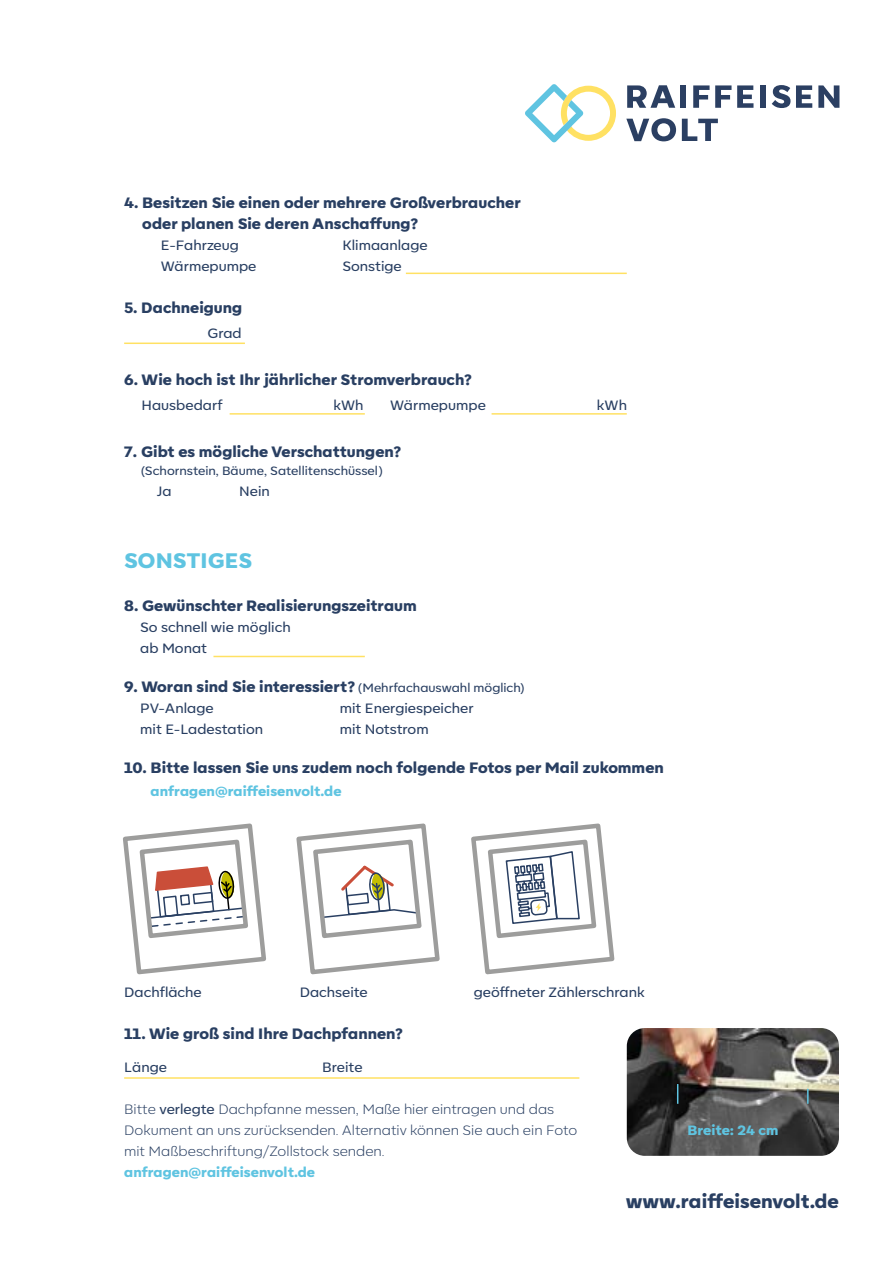
<style>
.page{position:relative;width:893px;height:1263px;background:#fff}
.page>*{position:absolute;margin:0;border:0;box-sizing:border-box;transform-origin:0 0}
.t1{font:800 21px "Corsa Grotesk";color:#5fc4e1}
.t2{font:800 18.75px "Corsa Grotesk";color:#293f62}
.t3{font:800 15px/21px "Corsa Grotesk";color:#293f62}
.t4{font:500 13.5px/21px "Corsa Grotesk";color:#293f62}
.t5{font:300 13.5px/21px "Corsa Grotesk";color:#293f62}
.t6{font:800 13.5px "Corsa Grotesk";color:#5fc4e1}
.t7{font:500 12px "Corsa Grotesk";color:#293f62}
.s1{font-weight:500;font-size:12px}
.s2{font-weight:500}
</style>
<div class="page">
<svg style="left:627px;top:85px;width:48px;height:23px"></svg>
<div style="left:680px;top:85px;width:6px;height:23px;background:#2b3f62"></div>
<svg style="left:693px;top:85px;width:38px;height:23px"></svg>
<svg style="left:737px;top:85px;width:16px;height:23px"></svg>
<div style="left:760px;top:85px;width:6px;height:23px;background:#2b3f62"></div>
<svg style="left:772px;top:85px;width:18px;height:23px"></svg>
<svg style="left:796px;top:85px;width:16px;height:23px"></svg>
<svg style="left:818px;top:85px;width:21px;height:23px"></svg>
<svg style="left:626px;top:118px;width:50px;height:23px"></svg>
<svg style="left:682px;top:119px;width:36px;height:22px"></svg>
<svg style="left:525px;top:84px;width:91px;height:58px"></svg>
<hr style="left:492px;top:413px;width:135px;height:2px;background:#ffe163">
<hr style="left:406px;top:273px;width:221px;height:1px;background:#ffe163">
<hr style="left:230px;top:413px;width:135px;height:2px;background:#ffe163">
<hr style="left:124px;top:342px;width:121px;height:2px;background:#ffe163">
<svg style="left:471px;top:823px;width:144px;height:152px"></svg>
<hr style="left:124px;top:1077px;width:455px;height:2px;background:#ffe163">
<img style="left:627px;top:1028px;width:212px;height:128px">
<svg style="left:677px;top:1084px;width:1px;height:20px"></svg>
<svg style="left:807px;top:1089px;width:2px;height:15px"></svg>
<hr style="left:213px;top:656px;width:152px;height:1px;background:#ffe163">
<svg style="left:296px;top:823px;width:144px;height:152px"></svg>
<svg style="left:123px;top:823px;width:143px;height:152px"></svg>
<p class="t3" style="left:142px;top:191px;width:380px;text-indent:-18px">4. Besitzen Sie einen oder mehrere Großverbraucher oder planen Sie deren Anschaffung?</p>
<p class="t4" style="left:161px;top:234px;width:80px">E-Fahrzeug</p>
<p class="t4" style="left:342px;top:234px;width:87px">Klimaanlage</p>
<p class="t4" style="left:161px;top:255px;width:97px">Wärmepumpe</p>
<p class="t4" style="left:342px;top:255px;width:61px">Sonstige</p>
<p class="t3" style="left:124px;top:296px;width:120px">5. Dachneigung</p>
<p class="t4" style="left:207px;top:323px;width:36px">Grad</p>
<p class="t3" style="left:124px;top:368px;width:349px">6. Wie hoch ist Ihr jährlicher Stromverbrauch?</p>
<p class="t4" style="left:142px;top:395px;width:83px">Hausbedarf</p>
<p class="t4" style="left:333px;top:395px;width:32px">kWh</p>
<p class="t4" style="left:390px;top:395px;width:97px">Wärmepumpe</p>
<p class="t4" style="left:597px;top:395px;width:32px">kWh</p>
<p class="t3" style="left:124px;top:440px;width:279px">7. Gibt es mögliche Verschattungen?</p>
<p class="t7" style="left:141px;top:463px;width:243px">(Schornstein, Bäume, Satellitenschüssel)</p>
<p class="t4" style="left:157px;top:480px;width:16px">Ja</p>
<p class="t4" style="left:239px;top:480px;width:32px">Nein</p>
<h1 class="t1" style="left:124px;top:546px;width:130px">SONSTIGES</h1>
<p class="t3" style="left:124px;top:595px;width:294px">8. Gewünschter Realisierungszeitraum</p>
<p class="t4" style="left:140px;top:617px;width:152px">So schnell wie möglich ab Monat</p>
<p class="t3" style="left:124px;top:676px;width:402px">9. Woran sind Sie interessiert? <span class="s1">(Mehrfachauswahl möglich)</span></p>
<p class="t4" style="left:140px;top:698px;width:75px">PV-Anlage</p>
<p class="t4" style="left:340px;top:698px;width:135px">mit Energiespeicher</p>
<p class="t4" style="left:140px;top:719px;width:124px">mit E-Ladestation</p>
<p class="t4" style="left:340px;top:719px;width:90px">mit Notstrom</p>
<p class="t3" style="left:124px;top:757px;width:541px">10. Bitte lassen Sie uns zudem noch folgende Fotos per Mail zukommen</p>
<p class="t6" style="left:151px;top:782px;width:192px">anfragen@raiffeisenvolt.de</p>
<p class="t4" style="left:124px;top:981px;width:79px">Dachfläche</p>
<p class="t4" style="left:300px;top:981px;width:70px">Dachseite</p>
<p class="t4" style="left:474px;top:981px;width:173px">geöffneter Zählerschrank</p>
<p class="t3" style="left:124px;top:1022px;width:280px">11. Wie groß sind Ihre Dachpfannen?</p>
<p class="t4" style="left:124px;top:1056px;width:44px">Länge</p>
<p class="t4" style="left:322px;top:1056px;width:42px">Breite</p>
<p class="t5" style="left:124px;top:1098px;width:455px">Bitte <span class="s2">verlegte</span> Dachpfanne messen, Maße hier eintragen und das<br>Dokument an uns zurücksenden. Alternativ können Sie auch ein Foto mit Maßbeschriftung/Zollstock senden.</p>
<p class="t6" style="left:124px;top:1163px;width:192px">anfragen@raiffeisenvolt.de</p>
<p class="t6" style="left:687px;top:1121px;width:92px">Breite: 24 cm</p>
<p class="t2" style="left:626px;top:1189px;width:215px">www.raiffeisenvolt.de</p>
</div>
